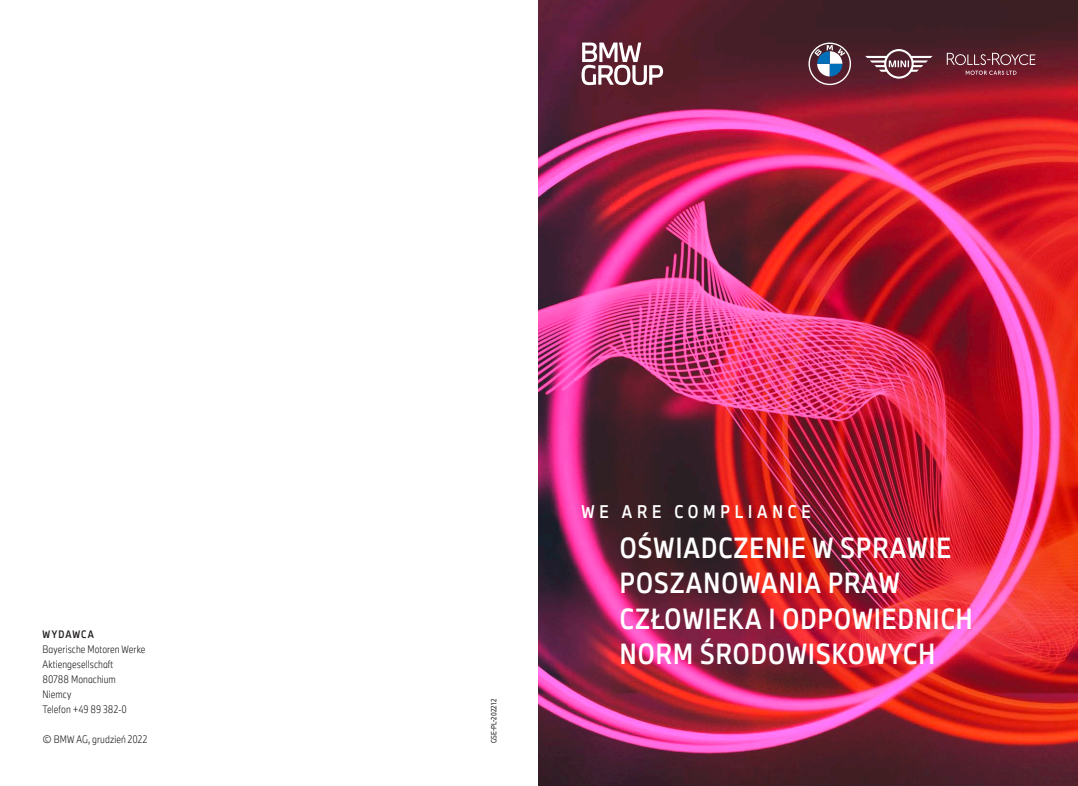
<style>
.page{position:relative;width:1078px;height:786px;background:#fff}
.page>*{position:absolute;margin:0;border:0;box-sizing:border-box;transform-origin:0 0}
.copy_10_12{font:500 27px/35px "BMW Group TN Condensed Pro TT";letter-spacing:.04em;color:#fff}
.t1{font:500 17px "BMW Group TN Condensed Pro TT";letter-spacing:.28em;color:#fff}
.copy_10_12-2{font:300 10px "BMW Group TN Condensed Pro TT";letter-spacing:.005em;color:#231f20}
.copy_10_12-3{font:500 10px "BMW Group TN Condensed Pro TT";letter-spacing:.115em;color:#231f20}
.copy_10_12-4{font:7px "BMW Group TN Condensed Pro TT";letter-spacing:.015em;color:#231f20}
</style>
<div class="page">
<img style="left:539px;top:0;width:538px;height:785px">
<svg style="left:581px;top:43px;width:82px;height:42px"></svg>
<svg style="left:808px;top:43px;width:42px;height:42px"></svg>
<svg style="left:865px;top:49px;width:67px;height:30px;background:#7a505a"></svg>
<svg style="left:946px;top:53px;width:89px;height:22px;background:#7b3f4b"></svg>
<p class="copy_10_12-3" style="left:43px;top:627px;width:53px">WYDAWCA</p>
<p class="copy_10_12-2" style="left:43px;top:642px;width:104px">Bayerische Motoren Werke</p>
<p class="copy_10_12-2" style="left:43px;top:657px;width:72px">Aktiengesellschaft</p>
<p class="copy_10_12-2" style="left:43px;top:672px;width:75px">80788 Monachium</p>
<p class="copy_10_12-2" style="left:43px;top:687px;width:30px">Niemcy</p>
<p class="copy_10_12-2" style="left:43px;top:702px;width:86px">Telefon +49 89 382-0</p>
<p class="copy_10_12-2" style="left:43px;top:732px;width:106px">© BMW AG, grudzień 2022</p>
<p class="copy_10_12-4" style="left:489px;top:743px;width:46px;rotate:-90deg">GSE-PL-202212</p>
<p class="t1" style="left:581px;top:499px;width:230px">WE ARE COMPLIANCE</p>
<p class="copy_10_12" style="left:619px;top:529px;width:354px">OŚWIADCZENIE W SPRAWIE<br>POSZANOWANIA PRAW<br>CZŁOWIEKA I ODPOWIEDNICH<br>NORM ŚRODOWISKOWYCH</p>
</div>
